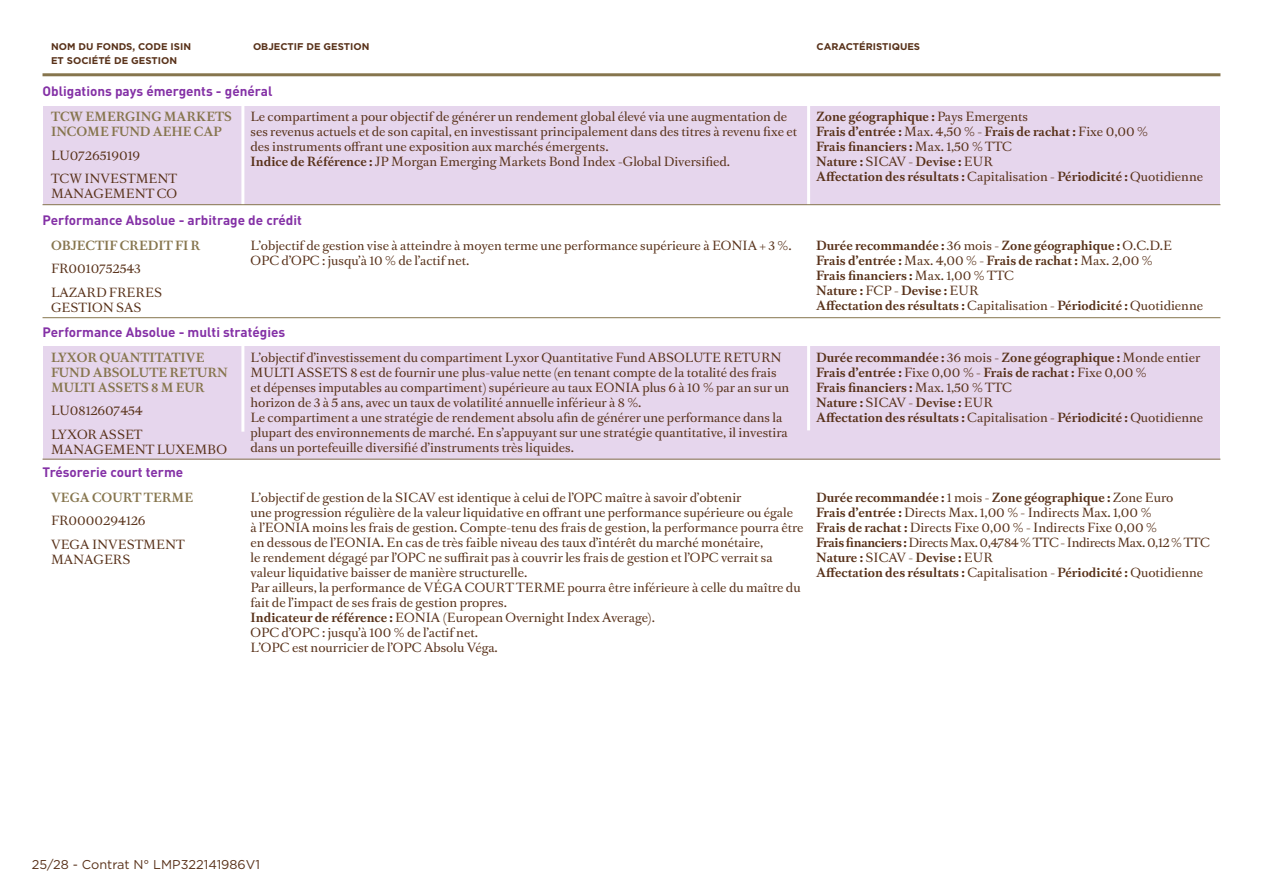
<style>
.page{position:relative;width:1263px;height:893px;background:#fff}
.page>*{position:absolute;margin:0;border:0;box-sizing:border-box;transform-origin:0 0}
.t1{font:700 13.5px "DIN";color:#8431a6}
.t2{font:12.75px "Gotham";color:#583119}
.t3{font:12px/15px "Romain BP Text";color:#583119}
.t4{font:700 12px/15px "Romain BP Text";color:#583119}
.t5{font:700 12px "Romain BP Text";color:#86754d}
.t6{font:700 9.75px/13.5px "Gotham";color:#583119}
.s1{font-weight:700}
.s2{font-weight:400}
</style>
<div class="page">
<hr style="left:43px;top:73px;width:1177px;height:3px;background:#86754d">
<div style="left:43px;top:106px;width:1177px;height:99px;background:#e6d6ed"></div>
<div style="left:43px;top:347px;width:1177px;height:113px;background:#e6d6ed"></div>
<hr style="left:241px;top:102px;width:3px;height:108px;background:#fff">
<hr style="left:807px;top:102px;width:3px;height:106px;background:#fff">
<hr style="left:43px;top:204px;width:1177px;height:1px;background:#86754d">
<hr style="left:241px;top:342px;width:3px;height:90px;background:#fff">
<hr style="left:807px;top:342px;width:3px;height:88px;background:#fff">
<hr style="left:43px;top:317px;width:1177px;height:1px;background:#86754d">
<hr style="left:43px;top:459px;width:1177px;height:1px;background:#86754d">
<p class="t6" style="left:253px;top:40px;width:79px">OBJECTIF DE GES</p>
<p class="t6" style="left:344px;top:40px;width:25px">TION</p>
<p class="t6" style="left:816px;top:40px;width:16px">CARAC</p>
<p class="t6" style="left:853px;top:40px;width:62px">TÉRISTIQUES</p>
<p class="t1" style="left:43px;top:83px;width:231px">Obligations pays émergents - général</p>
<p class="t5" style="left:51px;top:106px;width:46px">TCW EMER</p>
<p class="t5" style="left:125px;top:106px;width:51px">GING MAR</p>
<p class="t5" style="left:196px;top:106px;width:37px">KETS</p>
<p class="t5" style="left:51px;top:121px;width:37px">INCOME</p>
<p class="t5" style="left:111px;top:121px;width:11px">FUN</p>
<p class="t5" style="left:140px;top:121px;width:83px">D AEHE CAP</p>
<p class="t3" style="left:51px;top:143px;width:128px;line-height:23.5px">LU0726519019<br>TCW INVESTMENT</p>
<p class="t3" style="left:51px;top:185px;width:128px">MANAGEMENT CO</p>
<p class="t6" style="left:51px;top:40px;width:142px">NOM DU FON DS, CODE ISIN<br>ET SOCI ÉTÉ DE GES</p>
<p class="t6" style="left:151px;top:54px;width:25px">TION</p>
<p class="t3" style="left:250px;top:108px;width:548px">Le compartiment a pour objectif de générer un rendement global élevé via une augmentation de ses revenus actuels et de son capital, en investissant principalement dans des titres à revenu fixe et des instruments offrant une exposition aux marchés émergents.<br><span class="s1">Indice de Référence :</span> JP Morgan Emerging Markets Bond Index -Global Diversified.</p>
<p class="t4" style="left:816px;top:108px;width:388px">Zone géographique : <span class="s2">Pays Emergents<br></span>Frais d’entrée : <span class="s2">Max. 4,50 % -</span> Frais de rachat : <span class="s2">Fixe 0,00 %<br></span>Frais financiers : <span class="s2">Max. 1,50 % TTC<br></span>Nature : <span class="s2">SICAV -</span> Devise : <span class="s2">EUR<br></span>Affectation des résultats : <span class="s2">Capitalisation -</span> Périodicité : <span class="s2">Quotidienne</span></p>
<p class="t1" style="left:43px;top:211px;width:261px">Performance Absolue - arbitrage de crédit</p>
<p class="t5" style="left:51px;top:235px;width:53px">OBJECTIF</p>
<p class="t5" style="left:120px;top:235px;width:82px">CREDITFIR</p>
<p class="t3" style="left:51px;top:256px;width:113px;line-height:23.5px">FR0010752543<br>LAZARD FRERES</p>
<p class="t3" style="left:51px;top:299px;width:92px">GESTION SAS</p>
<p class="t3" style="left:250px;top:237px;width:542px">L’objectif de gestion vise à atteindre à moyen terme une performance supérieure à EONIA + 3 %.<br>OPC d’OPC : jusqu’à 10 % de l’actif net.</p>
<p class="t4" style="left:816px;top:237px;width:388px">Durée recommandée : <span class="s2">36 mois -</span> Zone géographique : <span class="s2">O.C.D.E </span>Frais d’entrée : <span class="s2">Max. 4,00 % -</span> Frais de rachat : <span class="s2">Max. 2,00 %<br></span>Frais financiers : <span class="s2">Max. 1,00 % TTC<br></span>Nature : <span class="s2">FCP -</span> Devise : <span class="s2">EUR<br></span>Affectation des résultats : <span class="s2">Capitalisation -</span> Périodicité : <span class="s2">Quotidienne</span></p>
<p class="t1" style="left:43px;top:323px;width:244px">Performance Absolue - multi stratégies</p>
<p class="t5" style="left:51px;top:347px;width:59px">LYXOR QUANTITATI</p>
<p class="t5" style="left:186px;top:347px;width:19px">VE</p>
<p class="t5" style="left:51px;top:362px;width:11px">FUN</p>
<p class="t5" style="left:80px;top:362px;width:50px">D ABSOLUTE</p>
<p class="t5" style="left:169px;top:362px;width:11px">RETURN</p>
<p class="t5" style="left:51px;top:377px;width:10px">MULTI</p>
<p class="t5" style="left:98px;top:377px;width:89px">ASSETS 8 M EUR</p>
<p class="t3" style="left:51px;top:398px;width:93px;line-height:23.5px">LU0812607454<br>LYXOR ASSET</p>
<p class="t3" style="left:51px;top:441px;width:178px">MANAGEMENT LUXEMBO</p>
<p class="t1" style="left:43px;top:463px;width:142px">Trésorerie court terme</p>
<p class="t5" style="left:51px;top:487px;width:62px">VEGA COURT</p>
<p class="t5" style="left:144px;top:487px;width:11px">TERME</p>
<p class="t3" style="left:51px;top:508px;width:135px;line-height:23.5px">FR0000294126<br>VEGA INVESTMENT</p>
<p class="t3" style="left:51px;top:551px;width:81px">MANAGERS</p>
<p class="t3" style="left:250px;top:349px;width:540px">L’objectif d’investissement du compartiment Lyxor Quantitative Fund ABSOLUTE RETURN MULTI ASSETS 8 est de fournir une plus-value nette (en tenant compte de la totalité des frais et dépenses imputables au compartiment) supérieure au taux EONIA plus 6 à 10 % par an sur un horizon de 3 à 5 ans, avec un taux de volatilité annuelle inférieur à 8 %.<br>Le compartiment a une stratégie de rendement absolu afin de générer une performance dans la plupart des environnements de marché. En s’appuyant sur une stratégie quantitative, il investira dans un portefeuille diversifié d’instruments très liquides.</p>
<p class="t4" style="left:816px;top:349px;width:389px">Durée recommandée : <span class="s2">36 mois -</span> Zone géographique : <span class="s2">Monde entier </span>Frais d’entrée : <span class="s2">Fixe 0,00 % -</span> Frais de rachat : <span class="s2">Fixe 0,00 %<br></span>Frais financiers : <span class="s2">Max. 1,50 % TTC<br></span>Nature : <span class="s2">SICAV -</span> Devise : <span class="s2">EUR<br></span>Affectation des résultats : <span class="s2">Capitalisation -</span> Périodicité : <span class="s2">Quotidienne</span></p>
<p class="t3" style="left:250px;top:489px;width:554px">L’objectif de gestion de la SICAV est identique à celui de l’OPC maître à savoir d’obtenir<br>une progression régulière de la valeur liquidative en offrant une performance supérieure ou égale<br>à l’EONIA moins les frais de gestion. Compte-tenu des frais de gestion, la performance pourra être en dessous de l’EONIA. En cas de très faible niveau des taux d’intérêt du marché monétaire,<br>le rendement dégagé par l’OPC ne suffirait pas à couvrir les frais de gestion et l’OPC verrait sa valeur liquidative baisser de manière structurelle.<br>Par ailleurs, la performance de VÉGA COURT TERME pourra être inférieure à celle du maître du fait de l’impact de ses frais de gestion propres.<br><span class="s1">Indicateur de référence :</span> EONIA (European Overnight Index Average).<br>OPC d’OPC : jusqu’à 100 % de l’actif net.<br>L’OPC est nourricier de l’OPC Absolu Véga.</p>
<p class="t3" style="left:816px;top:489px;width:395px"><span class="s1">Durée recommandée :</span> 1 mois - <span class="s1">Zone géographique :</span> Zone Euro<br><span class="s1">Frais d’entrée :</span> Directs Max. 1,00 % - Indirects Max. 1,00 %<br><span class="s1">Frais de rachat :</span> Directs Fixe 0,00 % - Indirects Fixe 0,00 %<br><span class="s1">Frais financiers :</span> Directs Max. 0,4784 % TTC - Indirects Max. 0,12 % TTC <span class="s1">Nature :</span> SICAV - <span class="s1">Devise :</span> EUR<br><span class="s1">Affectation des résultats :</span> Capitalisation - <span class="s1">Périodicité :</span> Quotidienne</p>
<p class="t2" style="left:32px;top:857px;width:229px">25/28 - Contrat N° LMP322141986V1</p>
</div>
